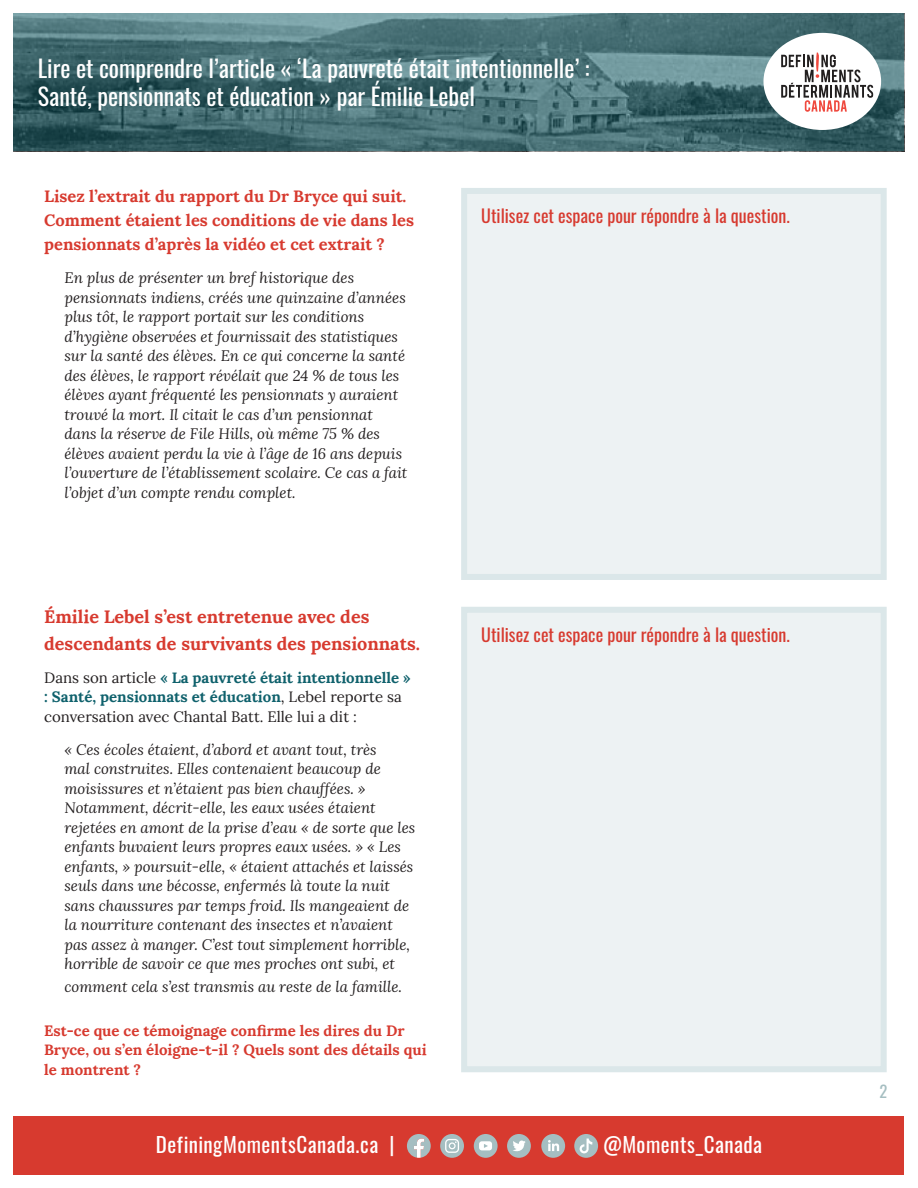
<style>
.page{position:relative;width:918px;height:1188px;background:#fff}
.page>*{position:absolute;margin:0;border:0;box-sizing:border-box;transform-origin:0 0}
.t1{font:24px "Oswald";color:#fff}
.Headings{font:21px "Oswald";letter-spacing:.02em;color:#fff}
.DMC_definition_body{font:18px "Oswald";color:#d73a2f}
.DMC_definition_body-2{font:700 18px/27px "Lora";color:#d73a2f}
.DMC_definition_body-3{font:700 16.5px/24px "Lora";color:#d73a2f}
.DMC_definition_headi{font:16.5px "Oswald";color:#a5bec1}
.DMC_definition_body-4{font:italic 15px/19.5px "Lora";color:#231f20}
.DMC_definition_body-5{font:15px/19.5px "Lora";color:#231f20}
.DMC_definition_body-6{font:700 15px/19.5px "Lora";color:#d73a2f}
.s1{font-weight:700;color:#0f616c}
</style>
<div class="page">
<div style="left:14px;top:1116px;width:890px;height:58px;background:#d73a2f"></div>
<div style="left:507px;top:1134px;width:24px;height:24px;background:#a5bec1;border-radius:50%"></div>
<svg style="left:513px;top:1141px;width:13px;height:11px"></svg>
<div style="left:474px;top:1134px;width:24px;height:24px;background:#a5bec1;border-radius:50%"></div>
<svg style="left:479px;top:1141px;width:13px;height:9px"></svg>
<div style="left:440px;top:1134px;width:24px;height:24px;background:#a5bec1;border-radius:50%"></div>
<svg style="left:445px;top:1139px;width:14px;height:14px"></svg>
<svg style="left:407px;top:1134px;width:24px;height:24px"></svg>
<div style="left:541px;top:1134px;width:24px;height:24px;background:#a5bec1;border-radius:50%"></div>
<svg style="left:548px;top:1140px;width:11px;height:11px"></svg>
<div style="left:574px;top:1134px;width:24px;height:24px;background:#a5bec1;border-radius:50%"></div>
<svg style="left:580px;top:1138px;width:12px;height:15px"></svg>
<svg style="left:14px;top:14px;width:890px;height:137px;background:#476f74"></svg>
<div style="left:763px;top:33px;width:118px;height:97px;background:#fff;border-radius:50%"></div>
<svg style="left:781px;top:52px;width:92px;height:60px"></svg>
<div style="left:461px;top:188px;width:426px;height:392px;background:#edf2f3;border:6px solid #dbe7e9"></div>
<div style="left:461px;top:607px;width:426px;height:465px;background:#edf2f3;border:6px solid #dbe7e9"></div>
<p class="t1" style="left:38px;top:46px;width:553px">Lire et comprendre l’article « ‘La pauvreté était intentionnelle’ :</p>
<p class="t1" style="left:38px;top:75px;width:439px">Santé, pensionnats et éducation » par Émilie Lebel</p>
<p class="DMC_definition_body-3" style="left:44px;top:183px;width:371px">Lisez l’extrait du rapport du Dr Bryce qui suit.<br>Comment étaient les conditions de vie dans les pensionnats d’après la vidéo et cet extrait ?</p>
<p class="DMC_definition_body-4" style="left:64px;top:268px;width:344px">En plus de présenter un bref historique des pensionnats indiens, créés une quinzaine d’années plus tôt, le rapport portait sur les conditions d’hygiène observées et fournissait des statistiques sur la santé des élèves. En ce qui concerne la santé des élèves, le rapport révélait que 24 % de tous les élèves ayant fréquenté les pensionnats y auraient trouvé la mort. Il citait le cas d’un pensionnat dans la réserve de File Hills, où même 75 % des élèves avaient perdu la vie à l’âge de 16 ans depuis l’ouverture de l’établissement scolaire. Ce cas a fait l’objet d’un compte rendu complet.</p>
<p class="DMC_definition_body-2" style="left:44px;top:601px;width:377px">Émilie Lebel s’est entretenue avec des descendants de survivants des pensionnats.</p>
<p class="DMC_definition_body-5" style="left:44px;top:667px;width:368px">Dans son article <span class="s1">« La pauvreté était intentionnelle » : Santé, pensionnats et éducation</span>, Lebel reporte sa conversation avec Chantal Batt. Elle lui a dit :</p>
<p class="DMC_definition_body-4" style="left:64px;top:739px;width:352px">« Ces écoles étaient, d’abord et avant tout, très<br>mal construites. Elles contenaient beaucoup de moisissures et n’étaient pas bien chauffées. » Notamment, décrit-elle, les eaux usées étaient rejetées en amont de la prise d’eau « de sorte que les enfants buvaient leurs propres eaux usées. » « Les enfants, » poursuit-elle, « étaient attachés et laissés seuls dans une bécosse, enfermés là toute la nuit sans chaussures par temps froid. Ils mangeaient de la nourriture contenant des insectes et n’avaient pas assez à manger. C’est tout simplement horrible, horrible de savoir ce que mes proches ont subi, et</p>
<p class="DMC_definition_body-4" style="left:64px;top:976px;width:339px">comment cela s’est transmis au reste de la famille.</p>
<p class="DMC_definition_body-6" style="left:44px;top:1019px;width:384px">Est-ce que ce témoignage confirme les dires du Dr<br>Bryce, ou s’en éloigne-t-il ? Quels sont des détails qui le montrent ?</p>
<p class="DMC_definition_body" style="left:481px;top:200px;width:310px">Utilisez cet espace pour répondre à la question.</p>
<p class="DMC_definition_body" style="left:481px;top:619px;width:310px">Utilisez cet espace pour répondre à la question.</p>
<p class="Headings" style="left:156px;top:1126px;width:240px">DefiningMomentsCanada.ca |</p>
<p class="Headings" style="left:603px;top:1126px;width:161px">@Moments_Canada</p>
<p class="DMC_definition_headi" style="left:879px;top:1077px;width:9px">2</p>
</div>
